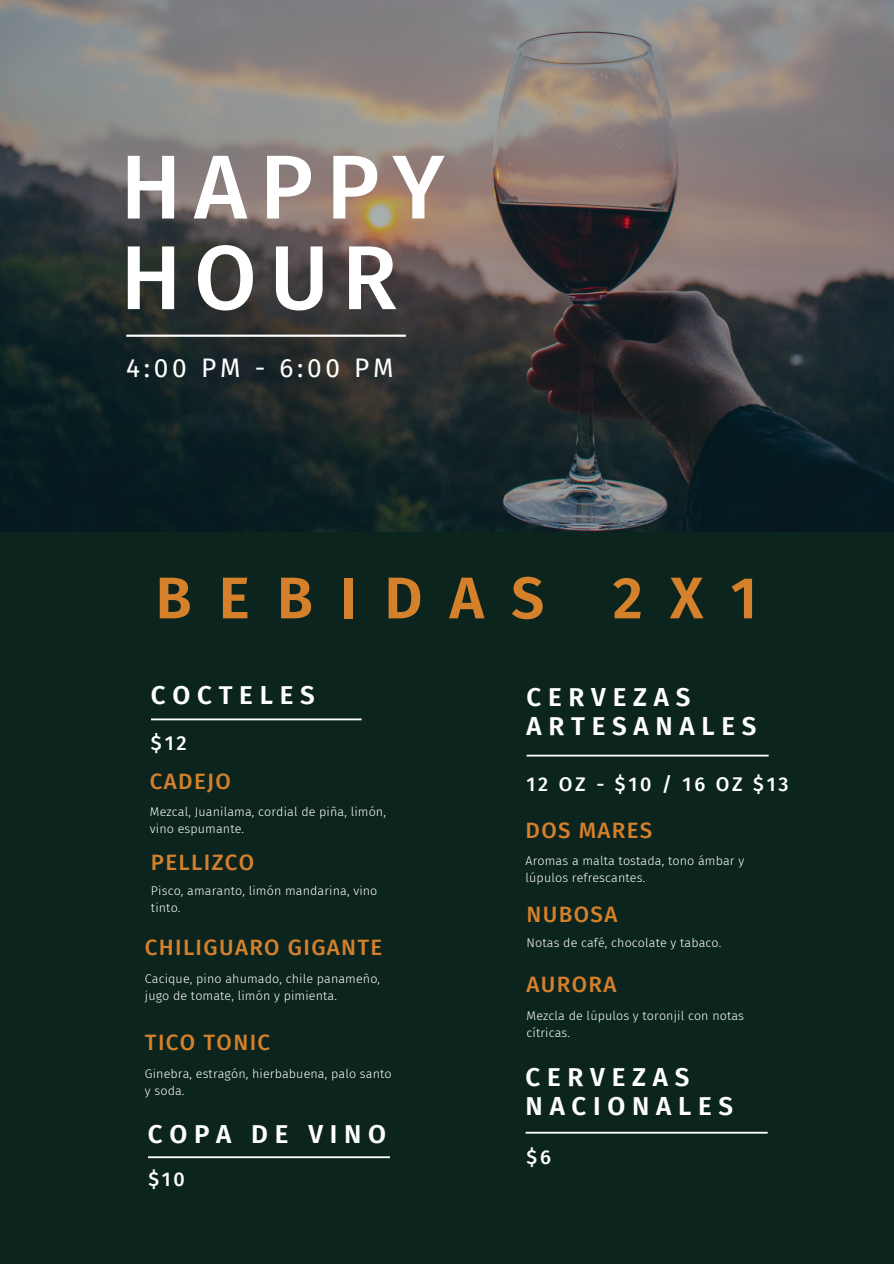
<style>
.page{position:relative;width:894px;height:1264px;background:#fff}
.page>*{position:absolute;margin:0;border:0;box-sizing:border-box;transform-origin:0 0}
.t1{font:500 90.6px/90.6px "Fira Sans";letter-spacing:.14em;color:#fff}
.t2{font:600 58.8px "Fira Sans";letter-spacing:.46em;color:#d5802b}
.t3{font:26.25px "Fira Sans";letter-spacing:.14em;color:#fff}
.t4{font:600 25.95px/29.2px "Fira Sans";letter-spacing:.26em;color:#fff}
.t5{font:500 22.2px "Fira Sans";letter-spacing:.06em;color:#d5802b}
.t6{font:500 20.1px "Fira Sans";color:#fff}
.t7{font:500 19.8px "Fira Sans";letter-spacing:.14em;color:#fff}
.t8{font:300 12.45px/16.8px "Fira Sans";letter-spacing:.01em;color:#fff}
</style>
<div class="page">
<div style="left:0;top:0;width:893px;height:1263px;background:#0b241d"></div>
<img style="left:0;top:0;width:893px;height:531px">
<svg style="left:126px;top:334px;width:279px;height:3px"></svg>
<svg style="left:151px;top:718px;width:210px;height:2px"></svg>
<svg style="left:526px;top:754px;width:242px;height:2px"></svg>
<svg style="left:525px;top:1131px;width:242px;height:2px"></svg>
<svg style="left:148px;top:1156px;width:242px;height:2px"></svg>
<h1 class="t1" style="left:120px;top:143px;width:325px">HAPPY<br>HOUR</h1>
<h3 class="t3" style="left:126px;top:352px;width:269px">4:00 PM - 6:00 PM</h3>
<h2 class="t2" style="left:155px;top:563px;width:603px">BEBIDAS 2X1</h2>
<h3 class="t4" style="left:151px;top:681px;width:165px">COCTELES</h3>
<h3 class="t6" style="left:151px;top:731px;width:37px">$12</h3>
<h3 class="t5" style="left:150px;top:768px;width:82px">CADEJO</h3>
<p class="t8" style="left:150px;top:803px;width:237px">Mezcal, Juanilama, cordial de piña, limón, vino espumante.</p>
<h3 class="t5" style="left:151px;top:849px;width:105px">PELLIZCO</h3>
<p class="t8" style="left:151px;top:882px;width:228px">Pisco, amaranto, limón mandarina, vino tinto.</p>
<h3 class="t5" style="left:145px;top:934px;width:239px">CHILIGUARO GIGANTE</h3>
<p class="t8" style="left:145px;top:970px;width:237px">Cacique, pino ahumado, chile panameño, jugo de tomate, limón y pimienta.</p>
<h3 class="t5" style="left:145px;top:1029px;width:127px">TICO TONIC</h3>
<p class="t8" style="left:145px;top:1065px;width:248px">Ginebra, estragón, hierbabuena, palo santo y soda.</p>
<h3 class="t4" style="left:148px;top:1119px;width:240px">COPA DE VINO</h3>
<h3 class="t7" style="left:148px;top:1167px;width:38px">$10</h3>
<h3 class="t4" style="left:526px;top:682px;width:231px">CERVEZAS<br>ARTESANALES</h3>
<h3 class="t7" style="left:526px;top:772px;width:263px">12 OZ - $10 / 16 OZ $13</h3>
<h3 class="t5" style="left:525px;top:817px;width:128px">DOS MARES</h3>
<p class="t8" style="left:525px;top:852px;width:220px">Aromas a malta tostada, tono ámbar y lúpulos refrescantes.</p>
<h3 class="t5" style="left:526px;top:901px;width:92px">NUBOSA</h3>
<p class="t8" style="left:526px;top:934px;width:196px">Notas de café, chocolate y tabaco.</p>
<h3 class="t5" style="left:526px;top:971px;width:91px">AURORA</h3>
<p class="t8" style="left:526px;top:1007px;width:219px">Mezcla de lúpulos y toronjil con notas cítricas.</p>
<h3 class="t4" style="left:525px;top:1062px;width:209px">CERVEZAS<br>NACIONALES</h3>
<h3 class="t7" style="left:526px;top:1145px;width:26px">$6</h3>
</div>
